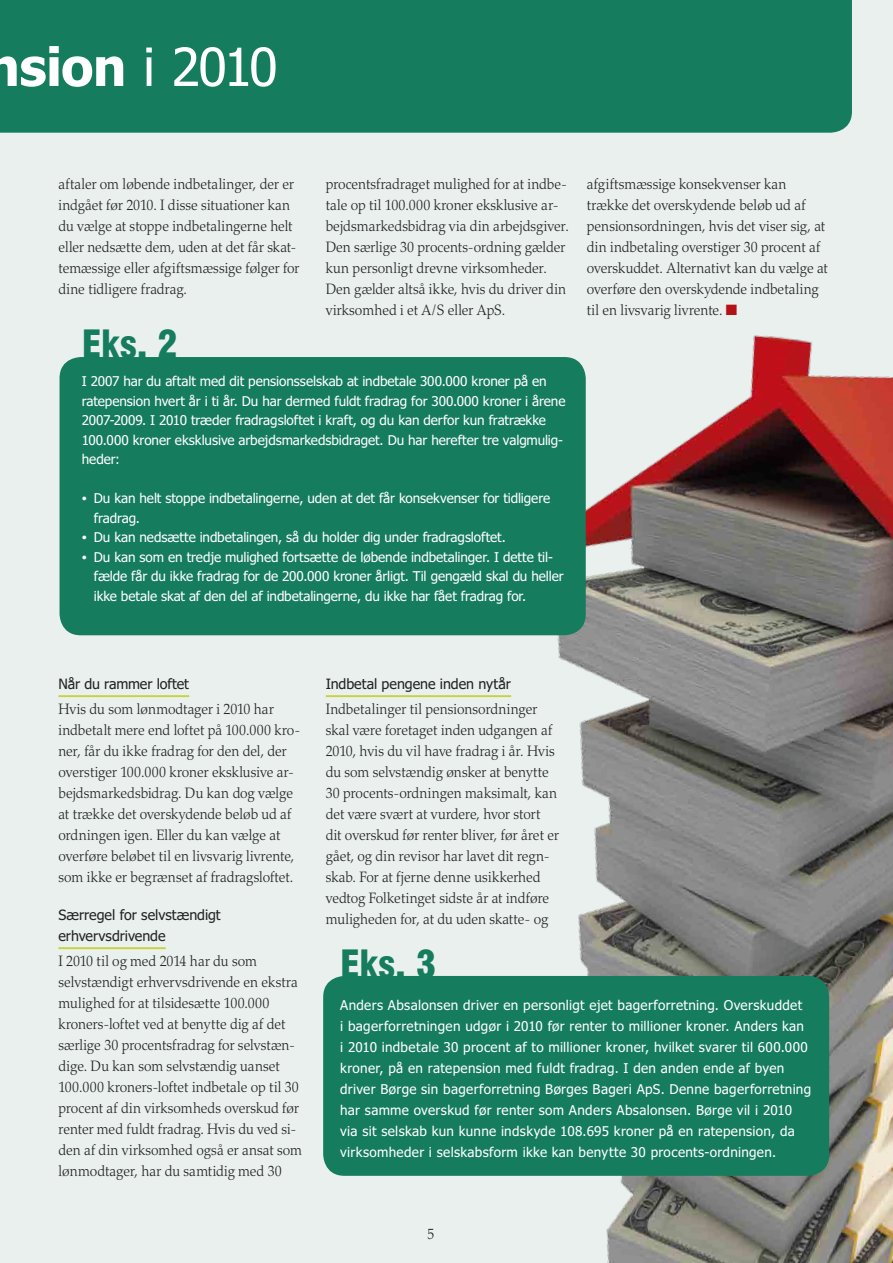
<style>
.page{position:relative;width:893px;height:1263px;background:#e9f0ed}
.page>*{position:absolute;margin:0;border:0;box-sizing:border-box;transform-origin:0 0}
.t1{font:700 52.5px "Tahoma";letter-spacing:-.01em;color:#fff}
.t2{font:900 condensed 37.95px "Swiss 721 BT";letter-spacing:-.005em;color:#157c5e}
.t3{font:300 15px/21px "Palatino";color:#222221;scale:.93 1}
.t4{font:14.25px/21px "Tahoma";letter-spacing:-.005em;color:#222221}
.t5{font:13.5px/19.5px "Tahoma";letter-spacing:.005em;color:#fff}
.t6{font:13.5px/21px "Tahoma";letter-spacing:.025em;color:#fff}
.s1{font-weight:400}
.s2{font-family:"Adobe Garamond"}
.s3{color:#b51218}
</style>
<div class="page">
<img style="left:454px;top:335px;width:439px;height:928px">
<hr style="left:58px;top:695px;width:131px;height:2px;background:#c8d23b">
<hr style="left:58px;top:947px;width:108px;height:2px;background:#c8d23b">
<hr style="left:326px;top:695px;width:185px;height:2px;background:#c8d23b">
<div style="left:0;top:0;width:852px;height:133px;background:#157c5e"></div>
<div style="left:60px;top:357px;width:526px;height:278px;background:#157c5e;border-radius:21px"></div>
<div style="left:323px;top:976px;width:506px;height:200px;background:#157c5e;border-radius:21px"></div>
<h1 class="t1" style="left:-14px;top:30px;width:293px">nsion <span class="s1">i 2010</span></h1>
<p class="t3" style="left:58px;top:174px;width:260px">aftaler om løbende indbetalinger, der er indgået før 2010. I disse situationer kan du vælge at stoppe indbetalingerne helt eller nedsætte dem, uden at det får skat&shy;temæssige eller afgiftsmæssige følger for dine tidligere fradrag.</p>
<h2 class="t2" style="left:82px;top:321px;width:97px">Eks. 2</h2>
<p class="t3" style="left:326px;top:174px;width:263px">procentsfradraget mulighed for at indbe&shy;tale op til 100.000 kroner eksklusive ar&shy;bejdsmarkedsbidrag via din arbejdsgiver.<br>Den særlige 30 procents-ordning gælder kun personligt drevne virksomheder.<br>Den gælder altså ikke, hvis du driver din virksomhed i et A/S eller ApS.</p>
<p class="t5" style="left:82px;top:371px;width:485px">I 2007 har du aftalt med dit pensionsselskab at indbetale 300.000 kroner på en ratepension hvert år i ti år. Du har dermed fuldt fradrag for 300.000 kroner i årene 2007-2009. I 2010 træder fradragsloftet i kraft, og du kan derfor kun fratrække 100.000 kroner eksklusive arbejdsmarkedsbidraget. Du har herefter tre valgmulig&shy;heder:</p>
<p class="t5" style="left:94px;top:488px;width:458px;text-indent:-12px"><span class="s2">•</span> Du kan helt stoppe indbetalingerne, uden at det får konsekvenser for tidligere fradrag.</p>
<p class="t5" style="left:82px;top:527px;width:425px"><span class="s2">•</span> Du kan nedsætte indbetalingen, så du holder dig under fradragsloftet.</p>
<p class="t5" style="left:94px;top:546px;width:471px;text-indent:-12px"><span class="s2">•</span> Du kan som en tredje mulighed fortsætte de løbende indbetalinger. I dette til&shy;fælde får du ikke fradrag for de 200.000 kroner årligt. Til gengæld skal du heller ikke betale skat af den del af indbetalingerne, du ikke har fået fradrag for.</p>
<p class="t3" style="left:587px;top:174px;width:261px">afgiftsmæssige konsekvenser kan trække det overskydende beløb ud af pensionsordningen, hvis det viser sig, at din indbetaling overstiger 30 procent af overskuddet. Alternativt kan du vælge at overføre den overskydende indbetaling til en livsvarig livrente. <span class="s3">■</span></p>
<p class="t4" style="left:58px;top:672px;width:132px">Når du rammer loftet</p>
<p class="t3" style="left:58px;top:699px;width:262px">Hvis du som lønmodtager i 2010 har indbetalt mere end loftet på 100.000 kro&shy;ner, får du ikke fradrag for den del, der overstiger 100.000 kroner eksklusive ar&shy;bejdsmarkedsbidrag. Du kan dog vælge at trække det overskydende beløb ud af ordningen igen. Eller du kan vælge at overføre beløbet til en livsvarig livrente, som ikke er begrænset af fradragsloftet.</p>
<p class="t4" style="left:58px;top:903px;width:164px">Særregel for selvstændigt erhvervsdrivende</p>
<p class="t3" style="left:58px;top:951px;width:263px">I 2010 til og med 2014 har du som selvstændigt erhvervsdrivende en ekstra mulighed for at tilsidesætte 100.000 kroners-loftet ved at benytte dig af det særlige 30 procentsfradrag for selvstæn&shy;dige. Du kan som selvstændig uanset 100.000 kroners-loftet indbetale op til 30 procent af din virksomheds overskud før renter med fuldt fradrag. Hvis du ved si&shy;den af din virksomhed også er ansat som lønmodtager, har du samtidig med 30</p>
<p class="t4" style="left:326px;top:672px;width:187px">Indbetal pengene inden nytår</p>
<p class="t3" style="left:326px;top:699px;width:252px">Indbetalinger til pensionsordninger skal være foretaget inden udgangen af 2010, hvis du vil have fradrag i år. Hvis du som selvstændig ønsker at benytte 30 procents-ordningen maksimalt, kan det være svært at vurdere, hvor stort dit overskud før renter bliver, før året er gået, og din revisor har lavet dit regn&shy;skab. For at fjerne denne usikkerhed vedtog Folketinget sidste år at indføre muligheden for, at du uden skatte- og</p>
<h2 class="t2" style="left:340px;top:941px;width:97px">Eks. 3</h2>
<p class="t6" style="left:340px;top:993px;width:473px">Anders Absalonsen driver en personligt ejet bagerforretning. Overskuddet<br>i bagerforretningen udgør i 2010 før renter to millioner kroner. Anders kan<br>i 2010 indbetale 30 procent af to millioner kroner, hvilket svarer til 600.000 kroner, på en ratepension med fuldt fradrag. I den anden ende af byen driver Børge sin bagerforretning Børges Bageri ApS. Denne bagerforretning har samme overskud før renter som Anders Absalonsen. Børge vil i 2010 via sit selskab kun kunne indskyde 108.695 kroner på en ratepension, da virksomheder i selskabsform ikke kan benytte 30 procents-ordningen.</p>
<p class="t3" style="left:427px;top:1224px;width:9px">5</p>
</div>
